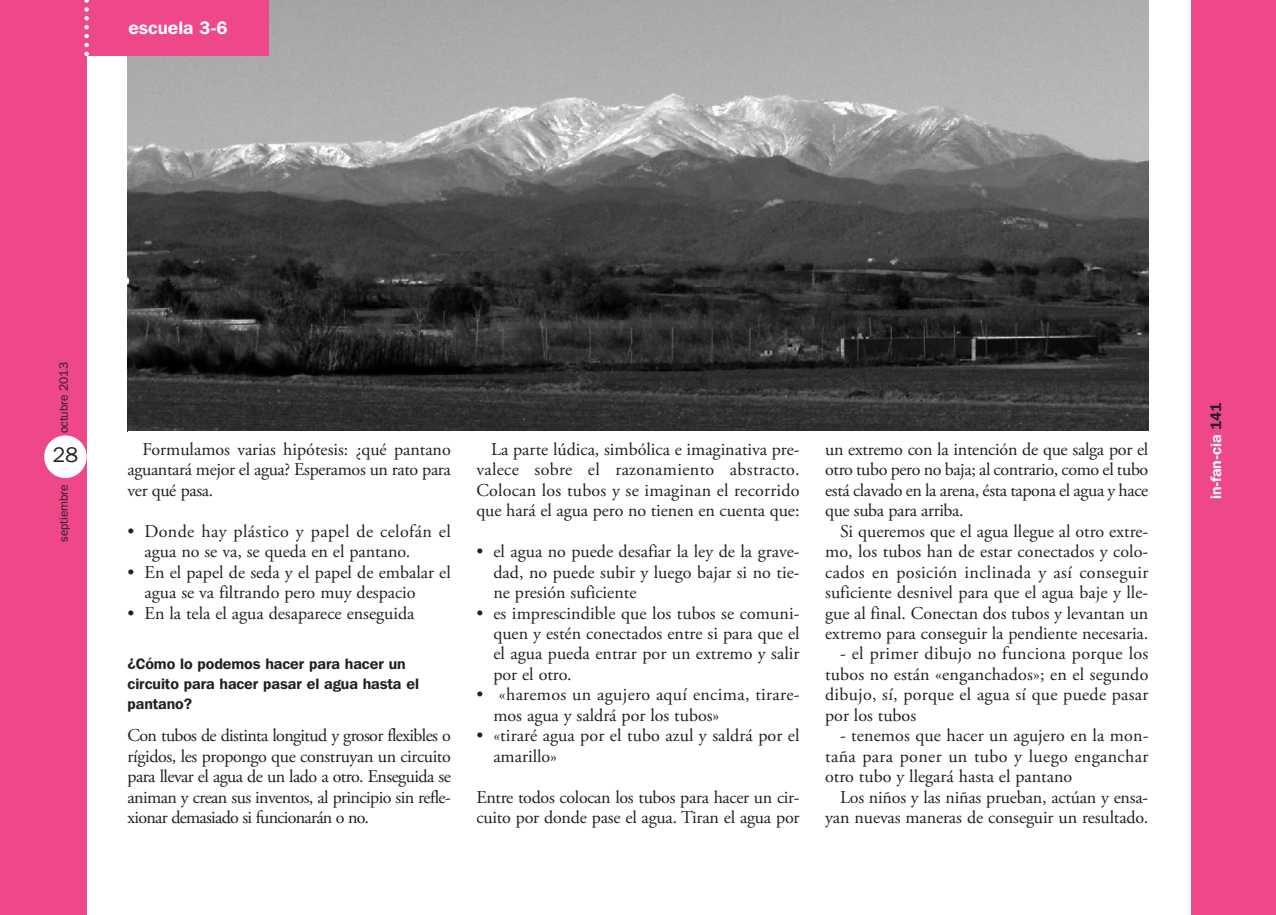
<style>
.page{position:relative;width:1276px;height:915px;background:#fff}
.page>*{position:absolute;margin:0;border:0;box-sizing:border-box;transform-origin:0 0}
.t1{font:21px "Franklin Gothic IT Cby BT";color:#231f20}
.t2{font:18px/20.5px "Adobe Garamond Pro";color:#231f20;text-align:justify}
.t3{font:18px/20.4px "Adobe Garamond Pro";letter-spacing:.02em;color:#231f20}
.t4{font:18px/20.4px "Adobe Garamond Pro";letter-spacing:-.02em;color:#231f20}
.t5{font:600 18px "Franklin Gothic IT Cby BT";color:#fff}
.t6{font:600 15px/20.1px "Franklin Gothic IT Cby BT";letter-spacing:-.005em;color:#231f20}
.t7{font:600 15px "Franklin Gothic IT Cby BT";letter-spacing:-.01em;color:#fff}
.t8{font:12px "Franklin Gothic IT Cby BT";color:#231f20}
.s1{color:#231f20}
</style>
<div class="page">
<div style="left:1191px;top:0;width:85px;height:914px;background:#ee478a"></div>
<img style="left:128px;top:0;width:1020px;height:431px">
<div style="left:0;top:0;width:86px;height:914px;background:#ee478a"></div>
<div style="left:44px;top:435px;width:43px;height:43px;background:#fff;border-radius:50%"></div>
<div style="left:86px;top:0;width:183px;height:55px;background:#ee478a"></div>
<svg style="left:84px;top:0;width:5px;height:56px"></svg>
<p class="t5" style="left:128px;top:22px;width:101px">escuela 3-6</p>
<p class="t8" style="left:60px;top:433px;width:73px;rotate:-90deg">octubre 2013</p>
<p class="t1" style="left:53px;top:447px;width:27px">28</p>
<p class="t8" style="left:60px;top:541px;width:58px;rotate:-90deg">septiembre</p>
<p class="t2" style="left:128px;top:440px;width:325px;text-indent:15px">Formulamos varias hipótesis: ¿qué pantano aguantará mejor el agua? Esperamos un rato para ver qué pasa.</p>
<p class="t3" style="left:145px;top:522px;width:308px;text-indent:-17px">• Donde hay plástico y papel de celofán el agua no se va, se queda en el pantano.</p>
<p class="t2" style="left:145px;top:563px;width:308px;text-indent:-17px">• En el papel de seda y el papel de embalar el agua se va filtrando pero muy despacio</p>
<p class="t2" style="left:128px;top:604px;width:288px">• En la tela el agua desaparece enseguida</p>
<p class="t6" style="left:128px;top:654px;width:293px">¿Cómo lo podemos hacer para hacer un circuito para hacer pasar el agua hasta el pantano?</p>
<p class="t2" style="left:128px;top:727px;width:325px">Con tubos de distinta longitud y grosor flexibles o rígidos, les propongo que construyan un circuito para llevar el agua de un lado a otro. Enseguida se animan y crean sus inventos, al principio sin refle&shy;xionar demasiado si funcionarán o no.</p>
<p class="t2" style="left:476px;top:440px;width:325px;text-indent:15px">La parte lúdica, simbólica e imaginativa pre&shy;valece sobre el razonamiento abstracto.<br>Colocan los tubos y se imaginan el recorrido que hará el agua pero no tienen en cuenta que:</p>
<p class="t2" style="left:493px;top:542px;width:308px;text-indent:-17px">• el agua no puede desafiar la ley de la grave&shy;dad, no puede subir y luego bajar si no tie&shy;ne presión suficiente</p>
<p class="t2" style="left:493px;top:604px;width:308px;text-indent:-17px">• es imprescindible que los tubos se comuni&shy;quen y estén conectados entre si para que el el agua pueda entrar por un extremo y salir por el otro.</p>
<p class="t3" style="left:493px;top:686px;width:308px;text-indent:-17px">• «haremos un agujero aquí encima, tirare&shy;mos agua y saldrá por los tubos»</p>
<p class="t2" style="left:493px;top:727px;width:308px;text-indent:-17px">• «tiraré agua por el tubo azul y saldrá por el amarillo»</p>
<p class="t4" style="left:476px;top:788px;width:325px">Entre todos colocan los tubos para hacer un cir&shy;cuito por donde pase el agua. Tiran el agua por</p>
<p class="t2" style="left:825px;top:440px;width:325px">un extremo con la intención de que salga por el otro tubo pero no baja; al contrario, como el tubo está clavado en la arena, ésta tapona el agua y hace que suba para arriba.</p>
<p class="t2" style="left:825px;top:522px;width:325px;text-indent:15px">Si queremos que el agua llegue al otro extre&shy;mo, los tubos han de estar conectados y colo&shy;cados en posición inclinada y así conseguir suficiente desnivel para que el agua baje y lle&shy;gue al final. Conectan dos tubos y levantan un extremo para conseguir la pendiente necesaria.</p>
<p class="t2" style="left:825px;top:645px;width:325px;text-indent:15px">- el primer dibujo no funciona porque los tubos no están «enganchados»; en el segundo dibujo, sí, porque el agua sí que puede pasar por los tubos</p>
<p class="t2" style="left:825px;top:727px;width:325px;text-indent:15px">- tenemos que hacer un agujero en la mon&shy;taña para poner un tubo y luego enganchar otro tubo y llegará hasta el pantano</p>
<p class="t2" style="left:825px;top:788px;width:325px;text-align:right">Los niños y las niñas prueban, actúan y ensa&shy;yan nuevas maneras de conseguir un resultado.</p>
<p class="t7" style="left:1210px;top:499px;width:98px;rotate:-90deg">in-fan-cia <span class="s1">141</span></p>
</div>
